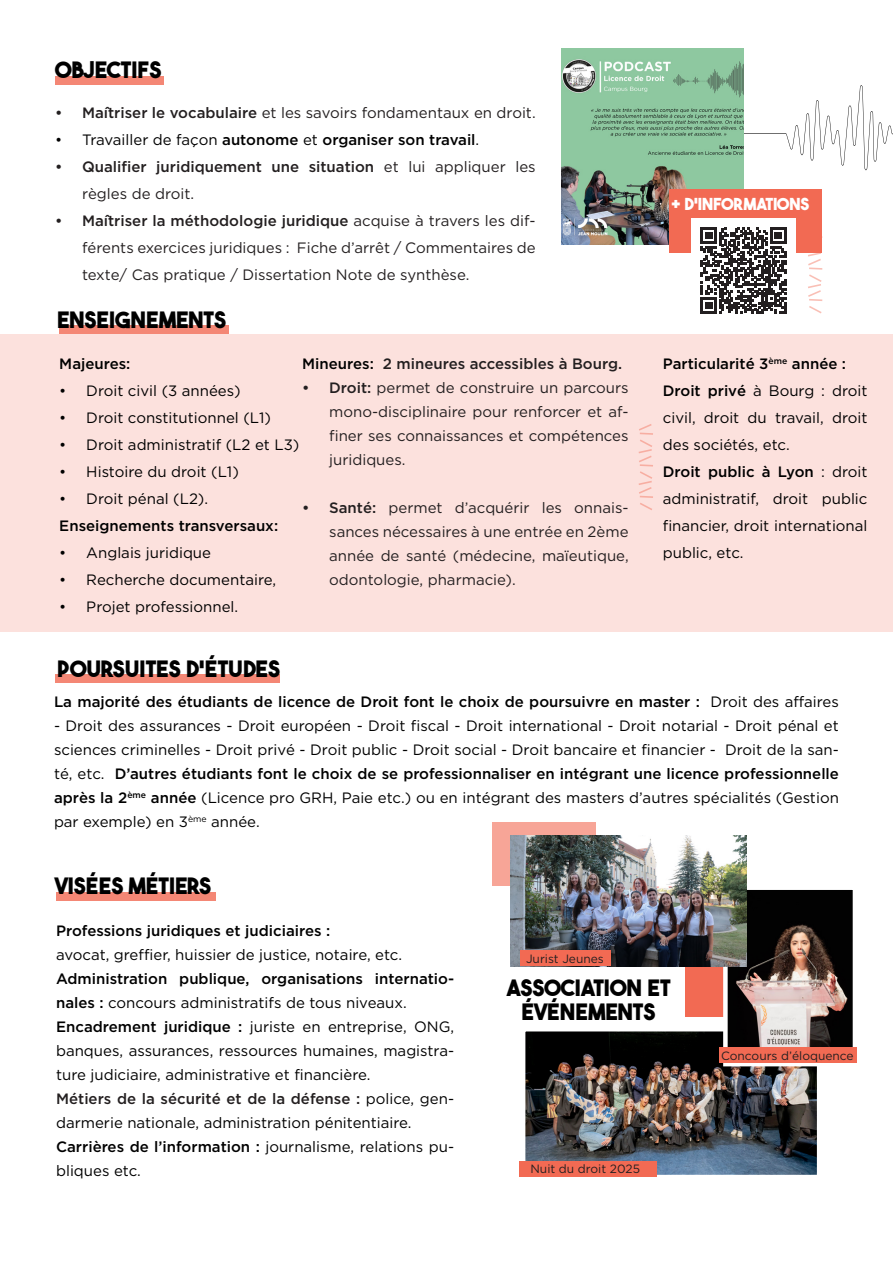
<style>
.page{position:relative;width:893px;height:1263px;background:#fff}
.page>*{position:absolute;margin:0;border:0;box-sizing:border-box;transform-origin:0 0}
.t1{font:700 22.5px/24px "The Bold Font";color:#000;text-align:center}
.t2{font:700 16.5px "The Bold Font";color:#fff}
.t3{font:15px/24px "Gotham";color:#000;text-align:justify}
.t4{font:15px/24px "Gotham";color:#231f20;text-align:justify}
.t5{font:500 15px/24px "Gotham";color:#000}
.t6{font:500 15px/27px "Gotham";color:#231f20}
.t7{font:12px "Gotham";color:#231f20}
.s1{font-weight:500}
.s2{font-weight:400}
.s3{color:#000}
.s4{font-weight:500;color:#231f20}
</style>
<div class="page">
<div style="left:492px;top:822px;width:104px;height:63px;background:#f7a597"></div>
<div style="left:685px;top:953px;width:50px;height:63px;background:#f26a53"></div>
<svg style="left:743px;top:85px;width:150px;height:90px"></svg>
<div style="left:0;top:334px;width:893px;height:297px;background:#fce1dd"></div>
<img style="left:561px;top:48px;width:182px;height:196px">
<div style="left:55px;top:76px;width:108px;height:9px;background:#f48775"></div>
<div style="left:59px;top:325px;width:170px;height:9px;background:#f48775"></div>
<div style="left:55px;top:674px;width:225px;height:9px;background:#f48775"></div>
<div style="left:56px;top:892px;width:159px;height:9px;background:#f48775"></div>
<div style="left:669px;top:189px;width:152px;height:64px;background:#f26a53"></div>
<svg style="left:808px;top:227px;width:14px;height:86px"></svg>
<div style="left:691px;top:218px;width:105px;height:105px;background:#fff"></div>
<svg style="left:701px;top:228px;width:85px;height:85px"></svg>
<svg style="left:639px;top:424px;width:14px;height:86px"></svg>
<img style="left:526px;top:1032px;width:290px;height:142px">
<div style="left:521px;top:1027px;width:300px;height:152px;border:4px solid #fff"></div>
<img style="left:728px;top:890px;width:124px;height:158px">
<div style="left:723px;top:885px;width:134px;height:181px;border:4px solid #fff"></div>
<img style="left:510px;top:835px;width:237px;height:131px">
<div style="left:521px;top:951px;width:90px;height:15px;background:#f26a53"></div>
<div style="left:719px;top:1048px;width:138px;height:15px;background:#f26a53"></div>
<div style="left:519px;top:1161px;width:138px;height:15px;background:#f26a53"></div>
<p class="t1" style="left:55px;top:56px;width:108px">OBJECTIFS</p>
<p class="t4" style="left:55px;top:101px;width:482px"><span class="s1">• Maîtriser le vocabulaire</span> et les savoirs fondamentaux en droit.</p>
<p class="t5" style="left:55px;top:128px;width:426px"><span class="s2">• Travailler de façon</span> autonome <span class="s2">et</span> organiser son travail<span class="s2">.</span></p>
<p class="t6" style="left:82px;top:153px;width:455px;text-indent:-27px">• Qualifier juridiquement une situation <span class="s2">et lui appliquer les règles de droit.</span></p>
<p class="t4" style="left:82px;top:207px;width:455px;line-height:27px;text-indent:-27px"><span class="s1">• Maîtriser la méthodologie juridique</span> acquise à travers les dif&shy;férents exercices juridiques : Fiche d’arrêt / Commentaires de texte/ Cas pratique / Dissertation Note de synthèse.</p>
<p class="t1" style="left:57px;top:306px;width:171px">ENSEIGNEMENTS</p>
<p class="t6" style="left:302px;top:350px;width:321px"><span class="s3">Mineures:</span> 2 mineures accessibles à Bourg.</p>
<p class="t4" style="left:329px;top:376px;width:301px;text-indent:-27px"><span class="s1">• Droit:</span> permet de construire un parcours mono-disciplinaire pour renforcer et af&shy;finer ses connaissances et compétences juridiques.</p>
<p class="t4" style="left:329px;top:496px;width:301px;text-indent:-27px"><span class="s1">• Santé:</span> permet d’acquérir les onnais&shy;sances nécessaires à une entrée en 2ème année de santé (médecine, maïeutique, odontologie, pharmacie).</p>
<p class="t5" style="left:59px;top:352px;width:73px">Majeures:</p>
<p class="t3" style="left:59px;top:379px;width:183px">• Droit civil (3 années)</p>
<p class="t3" style="left:59px;top:406px;width:213px">• Droit constitutionnel (L1)</p>
<p class="t3" style="left:59px;top:433px;width:242px">• Droit administratif (L2 et L3)</p>
<p class="t3" style="left:59px;top:460px;width:181px">• Histoire du droit (L1)</p>
<p class="t3" style="left:59px;top:487px;width:150px">• Droit pénal (L2).</p>
<p class="t5" style="left:59px;top:514px;width:220px">Enseignements transversaux:</p>
<p class="t3" style="left:59px;top:541px;width:153px">• Anglais juridique</p>
<p class="t3" style="left:59px;top:568px;width:218px">• Recherche documentaire,</p>
<p class="t3" style="left:59px;top:595px;width:180px">• Projet professionnel.</p>
<p class="t1" style="left:57px;top:655px;width:225px">POURSUITES D'ÉTUDES</p>
<p class="t2" style="left:671px;top:193px;width:140px">+ D'INFORMATIONS</p>
<p class="t5" style="left:663px;top:352px;width:185px">Particularité 3<sup>ème</sup> année :</p>
<p class="t3" style="left:663px;top:377px;width:206px;line-height:27px"><span class="s1">Droit privé</span> à Bourg : droit civil, droit du travail, droit des sociétés, etc.</p>
<p class="t3" style="left:663px;top:458px;width:206px;line-height:27px"><span class="s1">Droit public à Lyon</span> : droit administratif, droit public financier, droit international public, etc.</p>
<p class="t5" style="left:54px;top:689px;width:786px">La majorité des étudiants de licence de Droit font le choix de poursuivre en master : <span class="s2">Droit des affaires</span></p>
<p class="t3" style="left:54px;top:713px;width:786px">- Droit des assurances - Droit européen - Droit fiscal - Droit international - Droit notarial - Droit pénal et sciences criminelles - Droit privé - Droit public - Droit social - Droit bancaire et financier - Droit de la san&shy;té, etc. <span class="s1">D’autres étudiants font le choix de se professionnaliser en intégrant une licence professionnelle après la 2</span><sup>ème</sup> <span class="s1">année</span> (Licence pro GRH, Paie etc.) ou en intégrant des masters d’autres spécialités (Gestion par exemple) en 3<sup>ème</sup> année.</p>
<p class="t1" style="left:55px;top:872px;width:158px">VISÉES MÉTIERS</p>
<p class="t5" style="left:56px;top:918px;width:276px">Professions juridiques et judiciaires :</p>
<p class="t3" style="left:56px;top:942px;width:348px">avocat, greffier, huissier de justice, notaire, etc.</p>
<p class="t5" style="left:56px;top:966px;width:400px">Administration publique, organisations internatio&shy;nales : <span class="s2">concours administratifs de tous niveaux.</span></p>
<p class="t3" style="left:56px;top:1014px;width:400px"><span class="s1">Encadrement juridique :</span> juriste en entreprise, ONG, banques, assurances, ressources humaines, magistra&shy;ture judiciaire, administrative et financière.</p>
<p class="t3" style="left:56px;top:1086px;width:400px"><span class="s4">Métiers de la sécurité et de la défense :</span> police, gen&shy;darmerie nationale, administration pénitentiaire.</p>
<p class="t3" style="left:56px;top:1134px;width:400px"><span class="s1">Carrières de l’information :</span> journalisme, relations pu&shy;bliques etc.</p>
<p class="t7" style="left:526px;top:952px;width:79px">Jurist Jeunes</p>
<p class="t1" style="left:506px;top:974px;width:166px">ASSOCIATION ET<br>ÉVÉNEMENTS</p>
<p class="t7" style="left:530px;top:1162px;width:111px">Nuit du droit 2025</p>
<p class="t7" style="left:721px;top:1049px;width:134px">Concours d’éloquence</p>
</div>
